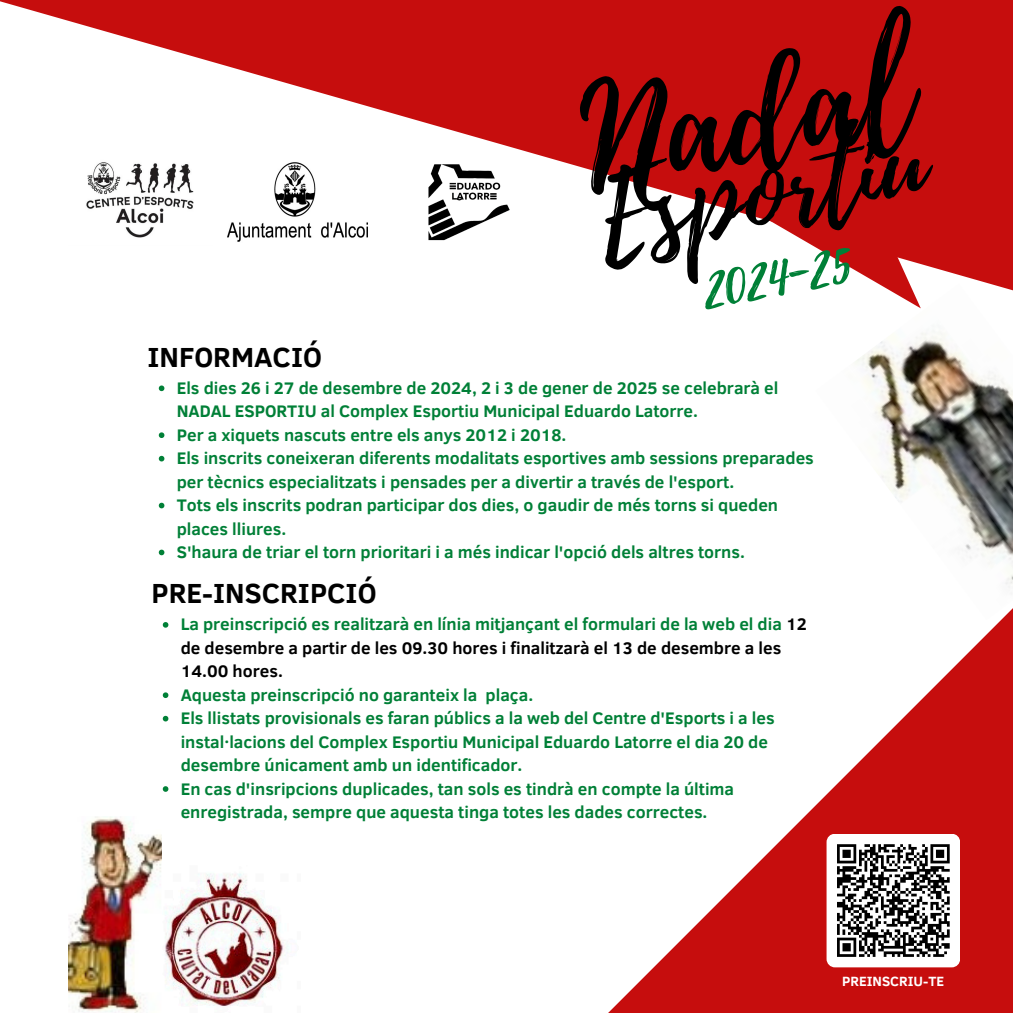
<style>
.page{position:relative;width:1013px;height:1013px;background:#fff}
.page>*{position:absolute;margin:0;border:0;box-sizing:border-box;transform-origin:0 0}
.t1{font:143.12px "Playlist Script";color:#000}
.t2{font:113.5px "Playlist Script";color:#000}
.t3{font:56.25px "Playlist Script";color:#008037}
.t4{font:700 28.38px "Clear Sans";color:#000}
.t5{font:700 17.12px/23.5px "Clear Sans";color:#008037}
.t6{font:700 17.12px/23.5px "Clear Sans";color:#000}
.t7{font:700 13.75px "Clear Sans";color:#fff}
.s1{color:#008037}
</style>
<div class="page">
<svg style="left:0;top:0;width:1012px;height:283px;fill:#c60d0d"></svg>
<svg style="left:609px;top:620px;width:403px;height:392px"></svg>
<img style="left:205px;top:155px;width:185px;height:94px">
<img style="left:161px;top:845px;width:128px;height:161px">
<img style="left:69px;top:149px;width:143px;height:97px">
<div style="left:826px;top:833px;width:134px;height:134px;background:#fff;border-radius:8px"></div>
<img style="left:426px;top:161px;width:85px;height:83px">
<svg style="left:159px;top:385px;width:5px;height:6px"></svg>
<svg style="left:159px;top:432px;width:5px;height:6px"></svg>
<svg style="left:159px;top:456px;width:5px;height:5px"></svg>
<svg style="left:159px;top:503px;width:5px;height:5px"></svg>
<svg style="left:159px;top:549px;width:5px;height:6px"></svg>
<svg style="left:163px;top:622px;width:5px;height:5px"></svg>
<svg style="left:163px;top:692px;width:5px;height:6px"></svg>
<svg style="left:163px;top:715px;width:5px;height:6px"></svg>
<svg style="left:163px;top:786px;width:5px;height:5px"></svg>
<img style="left:69px;top:817px;width:92px;height:195px">
<img style="left:855px;top:283px;width:157px;height:337px">
<svg style="left:837px;top:844px;width:113px;height:113px"></svg>
<h4 class="t1" style="left:564px;top:45px;width:333px;rotate:-11deg">Nadal</h4>
<h4 class="t2" style="left:582px;top:142px;width:333px;rotate:-11deg">Esportiu</h4>
<p class="t3" style="left:695px;top:247px;width:150px;rotate:-11deg">2024-25</p>
<p class="t4" style="left:147px;top:336px;width:176px">INFORMACIÓ</p>
<p class="t5" style="left:177px;top:375px;width:603px">Els dies 26 i 27 de desembre de 2024, 2 i 3 de gener de 2025 se celebrarà el<br>NADAL ESPORTIU al Complex Esportiu Municipal Eduardo Latorre.</p>
<p class="t5" style="left:177px;top:422px;width:391px">Per a xiquets nascuts entre els anys 2012 i 2018.</p>
<p class="t5" style="left:177px;top:445px;width:638px">Els inscrits coneixeran diferents modalitats esportives amb sessions preparades per tècnics especialitzats i pensades per a divertir a través de l'esport.</p>
<p class="t5" style="left:177px;top:492px;width:603px">Tots els inscrits podran participar dos dies, o gaudir de més torns si queden places lliures.</p>
<h1 class="t5" style="left:177px;top:539px;width:569px">S'haura de triar el torn prioritari i a més indicar l'opció dels altres torns.</h1>
<h3 class="t4" style="left:151px;top:572px;width:226px">PRE-INSCRIPCIÓ</h3>
<p class="t6" style="left:181px;top:612px;width:627px"><span class="s1">La preinscripció es realitzarà en línia mitjançant el formulari de la web el dia</span> 12 de desembre a partir de les 09.30 hores i finalitzarà el 13 de desembre a les<br>14.00 hores.</p>
<p class="t5" style="left:181px;top:682px;width:354px">Aquesta preinscripció no garanteix la plaça.</p>
<p class="t5" style="left:181px;top:705px;width:595px">Els llistats provisionals es faran públics a la web del Centre d'Esports i a les instal·lacions del Complex Esportiu Municipal Eduardo Latorre el dia 20 de desembre únicament amb un identificador.</p>
<p class="t5" style="left:181px;top:776px;width:555px">En cas d'insripcions duplicades, tan sols es tindrà en compte la última enregistrada, sempre que aquesta tinga totes les dades correctes.</p>
<p class="t7" style="left:842px;top:971px;width:103px">PREINSCRIU-TE</p>
</div>
